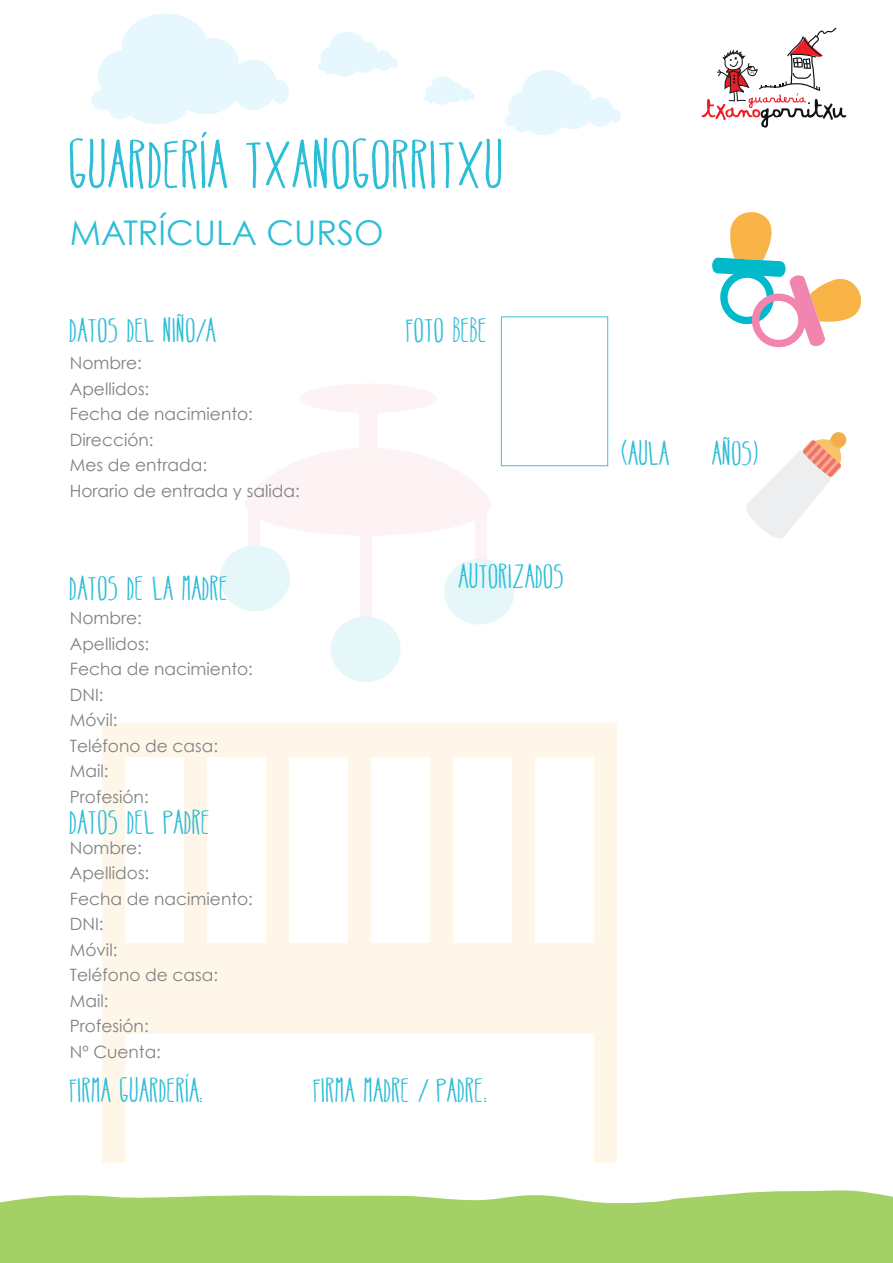
<style>
.page{position:relative;width:893px;height:1263px;background:#fff}
.page>*{position:absolute;margin:0;border:0;box-sizing:border-box;transform-origin:0 0}
.t1{font:68.1px "Belta";color:#2cbdd7}
.t2{font:34.05px "Belta";color:#2cbdd7}
.t3{font:34.05px "Century Gothic";color:#2cbdd7}
.t4{font:16.95px/25.5px "Century Gothic";color:#7f8181}
</style>
<div class="page">
<svg style="left:0;top:1190px;width:893px;height:73px;background:#abd572"></svg>
<div style="left:102px;top:723px;width:22px;height:440px;background:#fef7e9"></div>
<div style="left:248px;top:503px;width:11px;height:85px;background:#fdf2f4"></div>
<div style="left:360px;top:518px;width:11px;height:113px;background:#fdf2f4"></div>
<div style="left:476px;top:498px;width:11px;height:113px;background:#fdf2f4"></div>
<div style="left:184px;top:723px;width:22px;height:291px;background:#fef7e9"></div>
<div style="left:266px;top:723px;width:22px;height:291px;background:#fef7e9"></div>
<div style="left:348px;top:723px;width:22px;height:291px;background:#fef7e9"></div>
<div style="left:430px;top:723px;width:22px;height:291px;background:#fef7e9"></div>
<div style="left:512px;top:723px;width:22px;height:291px;background:#fef7e9"></div>
<div style="left:594px;top:723px;width:22px;height:440px;background:#fef7e9"></div>
<div style="left:111px;top:943px;width:505px;height:91px;background:#fef7e9"></div>
<div style="left:102px;top:723px;width:507px;height:33px;background:#fef7e9"></div>
<svg style="left:245px;top:384px;width:246px;height:152px"></svg>
<div style="left:220px;top:545px;width:70px;height:66px;background:#e6f7f9;border-radius:50%"></div>
<div style="left:330px;top:616px;width:71px;height:66px;background:#e6f7f9;border-radius:50%"></div>
<div style="left:444px;top:559px;width:70px;height:66px;background:#e6f7f9;border-radius:50%"></div>
<svg style="left:746px;top:432px;width:100px;height:106px"></svg>
<svg style="left:701px;top:28px;width:145px;height:100px"></svg>
<div style="left:501px;top:316px;width:107px;height:150px;border:1px solid #45c4dc"></div>
<svg style="left:712px;top:212px;width:149px;height:136px"></svg>
<svg style="left:91px;top:14px;width:198px;height:110px"></svg>
<svg style="left:318px;top:32px;width:80px;height:45px"></svg>
<svg style="left:424px;top:76px;width:51px;height:29px"></svg>
<svg style="left:505px;top:70px;width:116px;height:65px"></svg>
<h1 class="t1" style="left:70px;top:128px;width:437px">GUARDERÍA TXANOGORRITXU</h1>
<h2 class="t3" style="left:70px;top:212px;width:315px">MATRÍCULA CURSO</h2>
<h2 class="t2" style="left:70px;top:312px;width:148px">DATOS DEL NIÑO/A</h2>
<h2 class="t2" style="left:406px;top:312px;width:83px">FOTO BEBE</h2>
<p class="t4" style="left:70px;top:350px;width:232px">Nombre:<br>Apellidos:<br>Fecha de nacimiento:<br>Dirección:<br>Mes de entrada:<br>Horario de entrada y salida:</p>
<h2 class="t2" style="left:70px;top:570px;width:161px">DATOS DE LA MADRE</h2>
<p class="t4" style="left:70px;top:605px;width:185px">Nombre:<br>Apellidos:<br>Fecha de nacimiento:<br>DNI:<br>Móvil:<br>Teléfono de casa:<br>Mail:<br>Profesión:</p>
<p class="t4" style="left:70px;top:835px;width:185px">Nombre:<br>Apellidos:<br>Fecha de nacimiento:<br>DNI:<br>Móvil:<br>Teléfono de casa:<br>Mail:<br>Profesión:<br>Nº Cuenta:</p>
<h2 class="t2" style="left:70px;top:804px;width:143px">DATOS DEL PADRE</h2>
<h2 class="t2" style="left:459px;top:558px;width:108px">AUTORIZADOS</h2>
<h2 class="t2" style="left:70px;top:1072px;width:136px">FIRMA GUARDERÍA:</h2>
<h2 class="t2" style="left:314px;top:1072px;width:176px">FIRMA MADRE / PADRE:</h2>
<h2 class="t2" style="left:622px;top:435px;width:139px">(AULA AÑOS)</h2>
</div>
